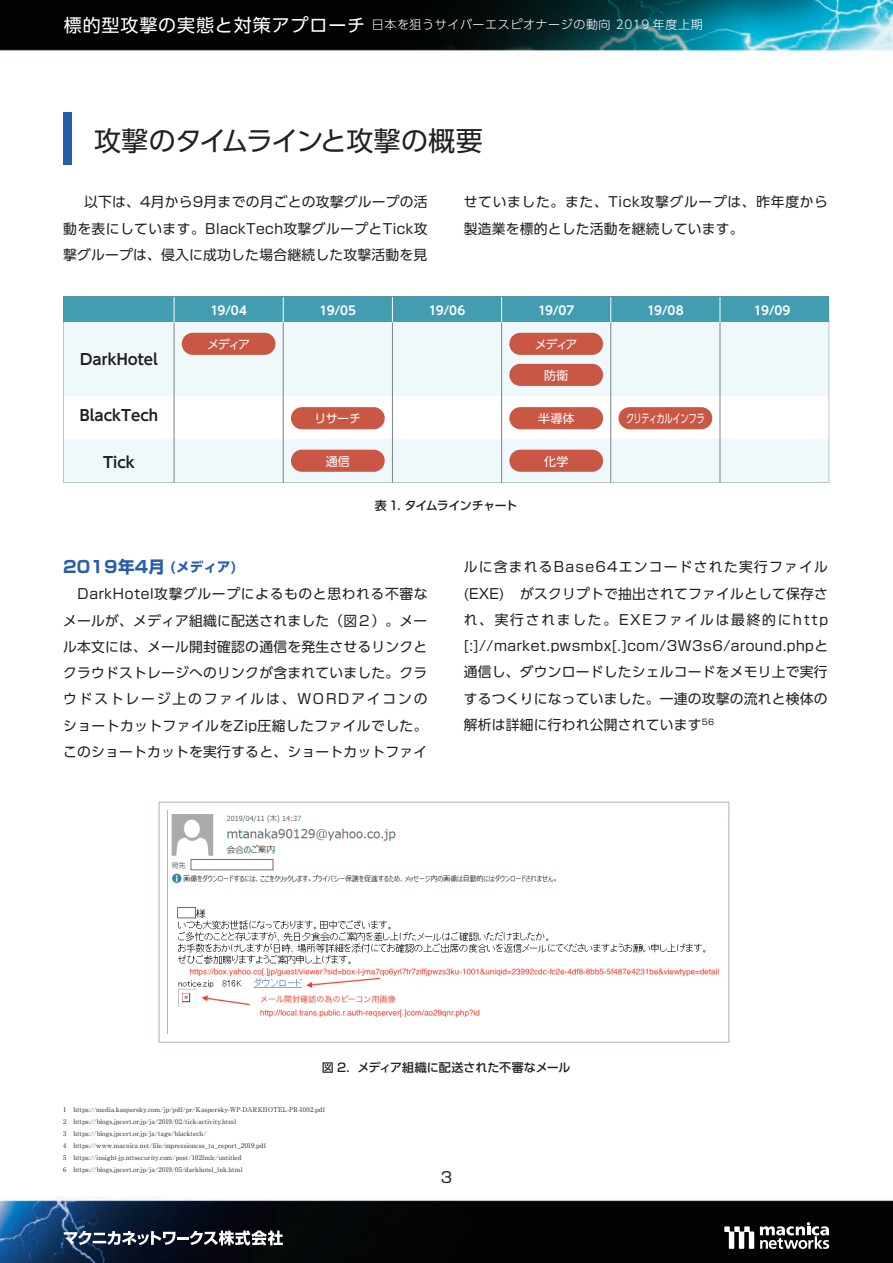
<style>
.page{position:relative;width:893px;height:1263px;background:#fff}
.page>*{position:absolute;margin:0;border:0;box-sizing:border-box;transform-origin:0 0}
.t1{font:27px "UD Shin Go Pro";letter-spacing:-.02em;color:#231f20}
.t2{font:700 16.5px "Shin Go Pro";color:#275eac}
.t3{font:700 15px "UD Shin Go Pro De";color:#231f20}
.t4{font:15px "Shin Go Pro";color:#231f20}
.t5{font:13.8px/26.2px "UD Shin Go Pro";letter-spacing:.015em;color:#231f20;text-align:justify}
.t6{font:13.8px "Shin Go Pro";letter-spacing:.04em;color:#231f20}
.t7{font:300 12px "UD Shin Go Pro";letter-spacing:.05em;color:#fff}
.t8{font:700 12px "UD Shin Go Pro De";letter-spacing:-.035em;color:#fff}
.t9{font:500 12px "UD Shin Go Pro";color:#231f20}
.t10{font:12px "UD Shin Go Pro";letter-spacing:-.06em;color:#fff}
.t11{font:500 12px "UD Shin Go Pro";letter-spacing:-.035em;color:#231f20}
.t12{font:12px "UD Shin Go Pro";letter-spacing:-.06em;color:#fff;scale:.69 1}
.t13{font:6.6px/12px "Ryumin Pro";letter-spacing:.01em;color:#231f20}
.s1{font-weight:400;font-size:18px}
.s2{font-family:"Shin Go Pro"}
.s3{font-family:"UD Shin Go Pro"}
.s4{font-size:13.5px}
.s5{font-family:"UD Shin Go Pro";font-size:13.5px}
</style>
<div class="page">
<img style="left:0;top:0;width:893px;height:1263px">
<svg style="left:724px;top:1226px;width:30px;height:23px"></svg>
<svg style="left:760px;top:1222px;width:69px;height:27px"></svg>
<svg style="left:64px;top:1230px;width:219px;height:15px"></svg>
<div style="left:158px;top:801px;width:571px;height:242px;background:#fff;border:1px solid #b2b9cb"></div>
<img style="left:171px;top:814px;width:548px;height:204px">
<div style="left:63px;top:113px;width:9px;height:52px;background:#275eac"></div>
<svg style="left:63px;top:297px;width:766px;height:186px;fill:#eff9fc"></svg>
<div style="left:182px;top:333px;width:94px;height:22px;background:#c95744;border-radius:11px"></div>
<div style="left:291px;top:407px;width:94px;height:22px;background:#c95744;border-radius:11px"></div>
<div style="left:509px;top:407px;width:94px;height:22px;background:#c95744;border-radius:11px"></div>
<div style="left:291px;top:450px;width:94px;height:22px;background:#c95744;border-radius:11px"></div>
<div style="left:509px;top:450px;width:94px;height:22px;background:#c95744;border-radius:11px"></div>
<div style="left:618px;top:407px;width:94px;height:22px;background:#c95744;border-radius:11px"></div>
<div style="left:509px;top:333px;width:94px;height:22px;background:#c95744;border-radius:11px"></div>
<div style="left:509px;top:364px;width:94px;height:22px;background:#c95744;border-radius:11px"></div>
<p class="t7" style="left:64px;top:15px;width:640px"><span class="s1">標的型攻撃の実態と対策アプローチ</span>日本を狙うサイバーエスピオナージの動向 2019 年度上期</p>
<h1 class="t1" style="left:94px;top:119px;width:390px">攻撃のタイムラインと攻撃の概要</h1>
<p class="t5" style="left:63px;top:188px;width:366px;text-indent:21px">以下は<span class="s2">、4</span>月から<span class="s2">9</span>月までの月ごとの攻撃グループの活動を表にしています<span class="s2">。BlackTech</span>攻撃グループと<span class="s2">Tick</span>攻撃グループは<span class="s2">、</span>侵入に成功した場合継続した攻撃活動を見</p>
<p class="t5" style="left:464px;top:188px;width:366px">せていました<span class="s2">。</span>また<span class="s2">、Tick</span>攻撃グループは<span class="s2">、</span>昨年度から製造業を標的とした活動を継続しています<span class="s2">。</span></p>
<p class="t3" style="left:80px;top:347px;width:79px">DarkHotel</p>
<p class="t3" style="left:80px;top:403px;width:80px">BlackTech</p>
<p class="t3" style="left:103px;top:450px;width:33px">Tick</p>
<p class="t8" style="left:210px;top:301px;width:38px">19/04</p>
<p class="t8" style="left:320px;top:301px;width:38px">19/05</p>
<p class="t8" style="left:429px;top:301px;width:38px">19/06</p>
<p class="t8" style="left:538px;top:301px;width:38px">19/07</p>
<p class="t8" style="left:647px;top:301px;width:38px">19/08</p>
<p class="t8" style="left:754px;top:301px;width:38px">19/09</p>
<p class="t10" style="left:207px;top:335px;width:44px">メディア</p>
<p class="t10" style="left:535px;top:335px;width:44px">メディア</p>
<p class="t10" style="left:544px;top:366px;width:26px">防衛</p>
<p class="t10" style="left:315px;top:409px;width:48px">リサーチ</p>
<p class="t10" style="left:538px;top:409px;width:38px">半導体</p>
<p class="t10" style="left:326px;top:451px;width:26px">通信</p>
<p class="t10" style="left:544px;top:451px;width:26px">化学</p>
<p class="t11" style="left:375px;top:495px;width:144px">表 <span class="s2">1.</span> タイムラインチャート</p>
<p class="t12" style="left:626px;top:409px;width:116px">クリティカルインフラ</p>
<p class="t2" style="left:63px;top:554px;width:175px">2019<span class="s3">年</span>4<span class="s3">月</span> <span class="s4">(</span><span class="s5">メディア</span><span class="s4">)</span></p>
<p class="t5" style="left:63px;top:581px;width:366px;text-indent:14px"><span class="s2">DarkHotel</span>攻撃グループによるものと思われる不審なメールが<span class="s2">、</span>メディア組織に配送されました<span class="s2">（</span>図<span class="s2">２）。</span>メール本文には<span class="s2">、</span>メール開封確認の通信を発生させるリンクとクラウドストレージへのリンクが含まれていました<span class="s2">。</span>クラウドストレージ上のファイルは<span class="s2">、WORD</span>アイコンのショートカットファイルを<span class="s2">Zip</span>圧縮したファイルでした<span class="s2">。</span>このショートカットを実行すると<span class="s2">、</span>ショートカットファイ</p>
<p class="t5" style="left:464px;top:553px;width:366px">ルに含まれる<span class="s2">Base64</span>エンコードされた実行ファイル<span class="s2">(EXE)</span> がスクリプトで抽出されてファイルとして保存され<span class="s2">、</span>実行されました<span class="s2">。EXE</span>ファイルは最終的に<span class="s2">http</span></p>
<p class="t6" style="left:464px;top:634px;width:366px">[:]//market.pwsmbx[.]com/3W3s6/around.php<span class="s3">と</span></p>
<p class="t5" style="left:464px;top:658px;width:365px">通信し<span class="s2">、</span>ダウンロードしたシェルコードをメモリ上で実行するつくりになっていました<span class="s2">。</span>一連の攻撃の流れと検体の解析は詳細に行われ公開されています<sup>56</sup></p>
<p class="t9" style="left:322px;top:1058px;width:250px">図 <span class="s2">2.</span> メディア組織に配送された不審なメール</p>
<p class="t13" style="left:73px;top:1103px;width:253px">https://media.kaspersky.com/jp/pdf/pr/Kaspersky-WP-DARKHOTEL-PR-1002.pdf https://blogs.jpcert.or.jp/ja/2019/02/tick-activity.html https://blogs.jpcert.or.jp/ja/tags/blacktech/ https://www.macnica.net/file/mpressioncss_ta_report_2019.pdf https://insight-jp.nttsecurity.com/post/102fmlc/untitled https://blogs.jpcert.or.jp/ja/2019/05/darkhotel_lnk.html</p>
<p class="t13" style="left:63px;top:1103px;width:5px;text-align:justify">1<br>2<br>3<br>4<br>5<br>6</p>
<p class="t4" style="left:441px;top:1165px;width:13px">3</p>
</div>
